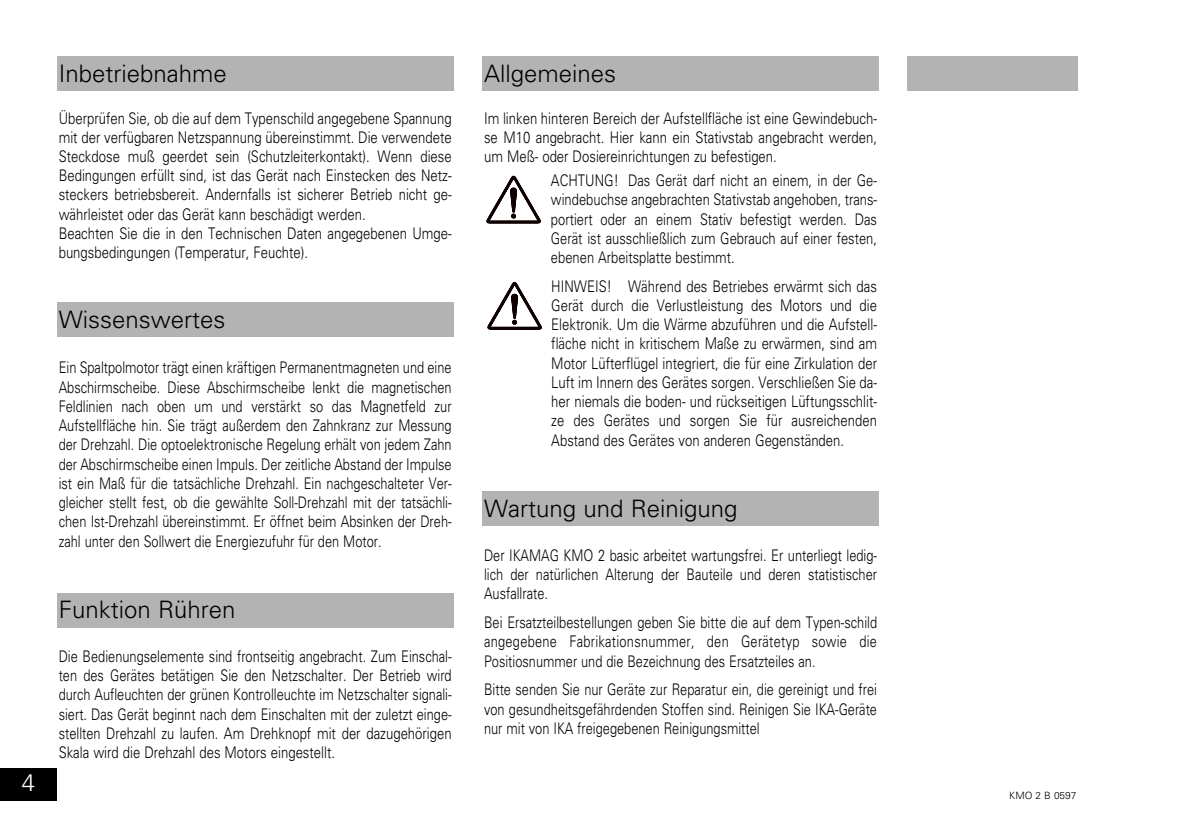
<style>
.page{position:relative;width:1191px;height:825px;background:#fff}
.page>*{position:absolute;margin:0;border:0;box-sizing:border-box;transform-origin:0 0}
.t1{font:300 24px "Univers CE";color:#000}
.t2{font:300 24px "Univers CE";color:#fff}
.t3{font:300 16px/19.2px "Univers CE";color:#000;text-align:justify;scale:.8 1}
.t4{font:300 16px/19.2px "Univers CE";color:#000;text-align:justify;scale:.82 1}
.t5{font:300 10px "Univers CE";color:#000}
</style>
<div class="page">
<div style="left:0;top:767px;width:57px;height:33px;background:#000"></div>
<div style="left:907px;top:57px;width:170px;height:34px;background:#b3b3b3"></div>
<div style="left:57px;top:303px;width:397px;height:34px;background:#b3b3b3"></div>
<div style="left:57px;top:593px;width:397px;height:34px;background:#b3b3b3"></div>
<div style="left:57px;top:57px;width:397px;height:34px;background:#b3b3b3"></div>
<div style="left:482px;top:57px;width:397px;height:34px;background:#b3b3b3"></div>
<svg style="left:486px;top:175px;width:55px;height:49px"></svg>
<svg style="left:487px;top:281px;width:55px;height:49px"></svg>
<div style="left:482px;top:491px;width:397px;height:34px;background:#b3b3b3"></div>
<h1 class="t2" style="left:22px;top:773px;width:15px">4</h1>
<h1 class="t1" style="left:59px;top:64px;width:170px">Inbetriebnahme</h1>
<h1 class="t1" style="left:484px;top:64px;width:134px">Allgemeines</h1>
<p class="t4" style="left:59px;top:110px;width:481px;text-align:left">Überprüfen Sie, ob die auf dem Typenschild angegebene Spannung mit der verfügbaren Netzspannung übereinstimmt. Die verwendete Steckdose muß geerdet sein (Schutzleiterkontakt). Wenn diese Bedingungen erfüllt sind, ist das Gerät nach Einstecken des Netz&shy;steckers betriebsbereit. Andernfalls ist sicherer Betrieb nicht ge&shy;währleistet oder das Gerät kann beschädigt werden.<br>Beachten Sie die in den Technischen Daten angegebenen Umge&shy;bungsbedingungen (Temperatur, Feuchte).</p>
<h1 class="t1" style="left:59px;top:310px;width:168px">Wissenswertes</h1>
<p class="t3" style="left:59px;top:359px;width:493px">Ein Spaltpolmotor trägt einen kräftigen Permanentmagneten und eine Abschirmscheibe. Diese Abschirmscheibe lenkt die magnetischen Feldlinien nach oben um und verstärkt so das Magnetfeld zur Aufstellfläche hin. Sie trägt außerdem den Zahnkranz zur Messung der Drehzahl. Die optoelektronische Regelung erhält von jedem Zahn der Abschirmscheibe einen Impuls. Der zeitliche Abstand der Impulse ist ein Maß für die tatsächliche Drehzahl. Ein nachgeschalteter Ver&shy;gleicher stellt fest, ob die gewählte Soll-Drehzahl mit der tatsächli&shy;chen Ist-Drehzahl übereinstimmt. Er öffnet beim Absinken der Dreh&shy;zahl unter den Sollwert die Energiezufuhr für den Motor.</p>
<h1 class="t1" style="left:59px;top:600px;width:178px">Funktion Rühren</h1>
<p class="t3" style="left:59px;top:647px;width:493px">Die Bedienungselemente sind frontseitig angebracht. Zum Einschal&shy;ten des Gerätes betätigen Sie den Netzschalter. Der Betrieb wird durch Aufleuchten der grünen Kontrolleuchte im Netzschalter signali&shy;siert. Das Gerät beginnt nach dem Einschalten mit der zuletzt einge&shy;stellten Drehzahl zu laufen. Am Drehknopf mit der dazugehörigen Skala wird die Drehzahl des Motors eingestellt.</p>
<p class="t4" style="left:484px;top:110px;width:481px">Im linken hinteren Bereich der Aufstellfläche ist eine Gewindebuch&shy;se M10 angebracht. Hier kann ein Stativstab angebracht werden, um Meß- oder Dosiereinrichtungen zu befestigen.</p>
<p class="t4" style="left:551px;top:172px;width:399px">ACHTUNG! Das Gerät darf nicht an einem, in der Ge&shy;windebuchse angebrachten Stativstab angehoben, trans&shy;portiert oder an einem Stativ befestigt werden. Das Gerät ist ausschließlich zum Gebrauch auf einer festen, ebenen Arbeitsplatte bestimmt.</p>
<p class="t4" style="left:551px;top:278px;width:399px">HINWEIS! Während des Betriebes erwärmt sich das Gerät durch die Verlustleistung des Motors und die Elektronik. Um die Wärme abzuführen und die Aufstell&shy;fläche nicht in kritischem Maße zu erwärmen, sind am Motor Lüfterflügel integriert, die für eine Zirkulation der Luft im Innern des Gerätes sorgen. Verschließen Sie da&shy;her niemals die boden- und rückseitigen Lüftungsschlit&shy;ze des Gerätes und sorgen Sie für ausreichenden Abstand des Gerätes von anderen Gegenständen.</p>
<h1 class="t1" style="left:484px;top:499px;width:255px">Wartung und Reinigung</h1>
<p class="t3" style="left:484px;top:546px;width:493px">Der IKAMAG KMO 2 basic arbeitet wartungsfrei. Er unterliegt ledig&shy;lich der natürlichen Alterung der Bauteile und deren statistischer Ausfallrate.</p>
<p class="t3" style="left:484px;top:614px;width:493px">Bei Ersatzteilbestellungen geben Sie bitte die auf dem Typen-schild angegebene Fabrikationsnummer, den Gerätetyp sowie die Positiosnummer und die Bezeichnung des Ersatzteiles an.</p>
<p class="t3" style="left:484px;top:681px;width:493px">Bitte senden Sie nur Geräte zur Reparatur ein, die gereinigt und frei von gesundheitsgefährdenden Stoffen sind. Reinigen Sie IKA-Geräte nur mit von IKA freigegebenen Reinigungsmittel</p>
<p class="t5" style="left:1009px;top:791px;width:68px">KMO 2 B 0597</p>
</div>
